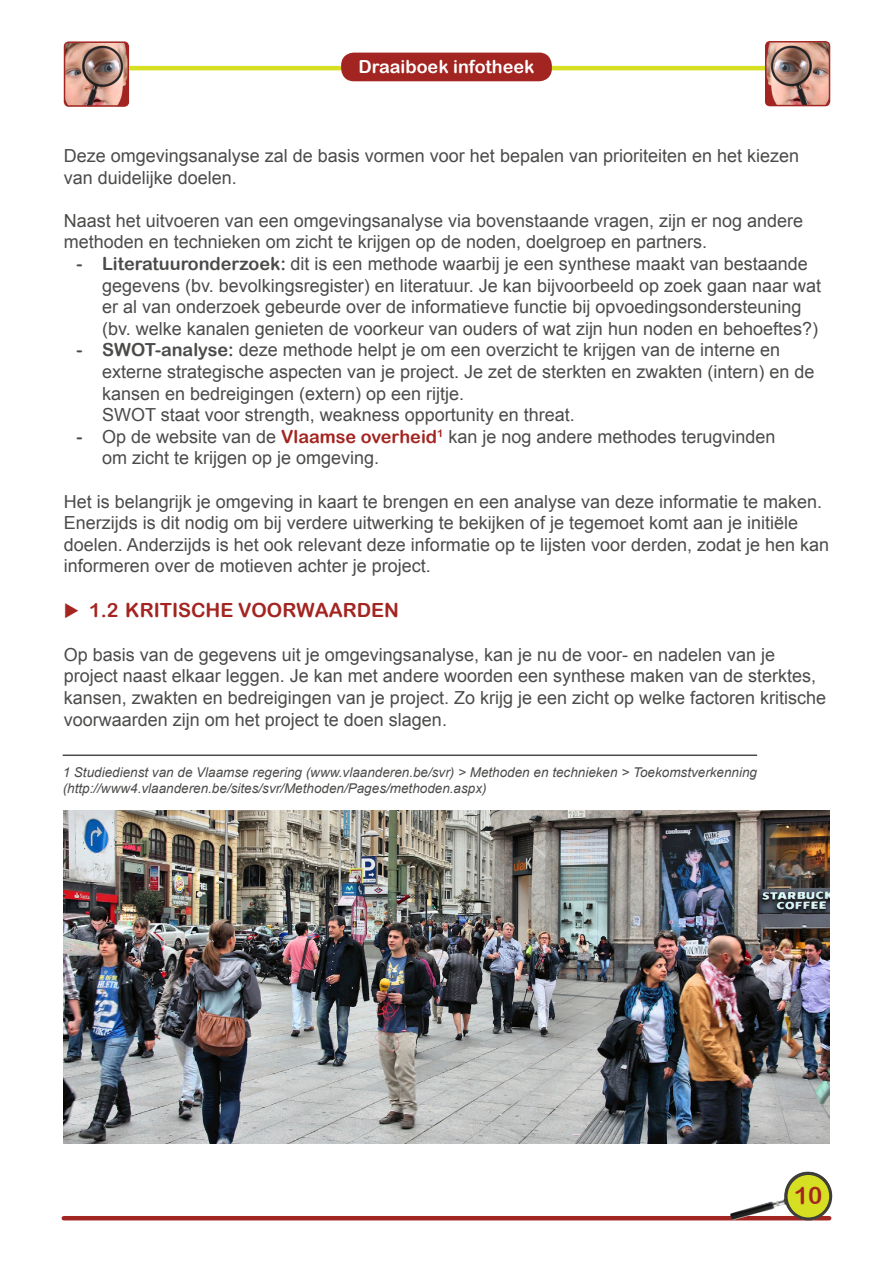
<style>
.page{position:relative;width:893px;height:1263px;background:#fff}
.page>*{position:absolute;margin:0;border:0;box-sizing:border-box;transform-origin:0 0}
.t1{font:24px "Arial Rounded MT Bold";color:#a32521}
.t2{font:19.5px "Arial Rounded MT Bold";color:#a32521}
.brood{font:18px/21.6px "Arial";color:#4c4b4a}
.t3{font:18px "Arial Rounded MT Bold";color:#fff}
.voetnoot{font:italic 13.5px/16.2px "Arial";color:#4c4b4a}
.s1{font-family:"Arial Rounded MT Bold"}
.s2{font-family:"Arial Rounded MT Bold";color:#a32521}
</style>
<div class="page">
<img style="left:67px;top:44px;width:59px;height:60px">
<div style="left:64px;top:41px;width:65px;height:66px;border:2px solid #a32521;border-radius:4px"></div>
<hr style="left:129px;top:66px;width:666px;height:4px;background:#d6df21">
<img style="left:765px;top:44px;width:64px;height:62px">
<div style="left:765px;top:41px;width:65px;height:65px;border:2px solid #a32521;border-radius:4px"></div>
<div style="left:342px;top:53px;width:209px;height:28px;background:#a32521;border-radius:12px"></div>
<div style="left:341px;top:53px;width:211px;height:28px;border:2px solid #a32521;border-radius:12px"></div>
<hr style="left:64px;top:1216px;width:765px;height:4px;background:#a32521">
<img style="left:793px;top:1171px;width:15px;height:6px">
<div style="left:786px;top:1173px;width:45px;height:46px;background:#d6df21;border-radius:50%"></div>
<div style="left:784px;top:1172px;width:48px;height:48px;border:3px solid #3e3d39;border-radius:50%"></div>
<img style="left:64px;top:810px;width:765px;height:334px">
<hr style="left:63px;top:754px;width:694px;height:2px;background:#4c4b4a">
<p class="t3" style="left:358px;top:56px;width:177px">Draaiboek infotheek</p>
<p class="brood" style="left:64px;top:145px;width:737px">Deze omgevingsanalyse zal de basis vormen voor het bepalen van prioriteiten en het kiezen van duidelijke doelen.</p>
<p class="brood" style="left:64px;top:210px;width:741px">Naast het uitvoeren van een omgevingsanalyse via bovenstaande vragen, zijn er nog andere methoden en technieken om zicht te krijgen op de noden, doelgroep en partners.</p>
<p class="brood" style="left:102px;top:253px;width:721px;text-indent:-26px"><span class="s1">- Literatuuronderzoek:</span> dit is een methode waarbij je een synthese maakt van bestaande gegevens (bv. bevolkingsregister) en literatuur. Je kan bijvoorbeeld op zoek gaan naar wat er al van onderzoek gebeurde over de informatieve functie bij opvoedingsondersteuning (bv. welke kanalen genieten de voorkeur van ouders of wat zijn hun noden en behoeftes?)</p>
<p class="brood" style="left:102px;top:339px;width:714px;text-indent:-26px"><span class="s1">- SWOT-analyse:</span> deze methode helpt je om een overzicht te krijgen van de interne en externe strategische aspecten van je project. Je zet de sterkten en zwakten (intern) en de kansen en bedreigingen (extern) op een rijtje.<br>SWOT staat voor strength, weakness opportunity en threat.</p>
<p class="brood" style="left:102px;top:426px;width:675px;text-indent:-26px"><span class="s1">-</span> Op de website van de <span class="s2">Vlaamse overheid</span><sup>1</sup> kan je nog andere methodes terugvinden om zicht te krijgen op je omgeving.</p>
<p class="brood" style="left:64px;top:491px;width:767px">Het is belangrijk je omgeving in kaart te brengen en een analyse van deze informatie te maken.<br>Enerzijds is dit nodig om bij verdere uitwerking te bekijken of je tegemoet komt aan je initiële doelen. Anderzijds is het ook relevant deze informatie op te lijsten voor derden, zodat je hen kan informeren over de motieven achter je project.</p>
<p class="t2" style="left:64px;top:599px;width:337px">◆ 1.2 KRITISCHE VOORWAARDEN</p>
<p class="brood" style="left:64px;top:644px;width:764px">Op basis van de gegevens uit je omgevingsanalyse, kan je nu de voor- en nadelen van je project naast elkaar leggen. Je kan met andere woorden een synthese maken van de sterktes, kansen, zwakten en bedreigingen van je project. Zo krijg je een zicht op welke factoren kritische voorwaarden zijn om het project te doen slagen.</p>
<p class="voetnoot" style="left:63px;top:765px;width:696px">1 Studiedienst van de Vlaamse regering (www.vlaanderen.be/svr) &gt; Methoden en technieken &gt; Toekomstverkenning (http://www4.vlaanderen.be/sites/svr/Methoden/Pages/methoden.aspx)</p>
<h1 class="t1" style="left:794px;top:1181px;width:30px">10</h1>
</div>
